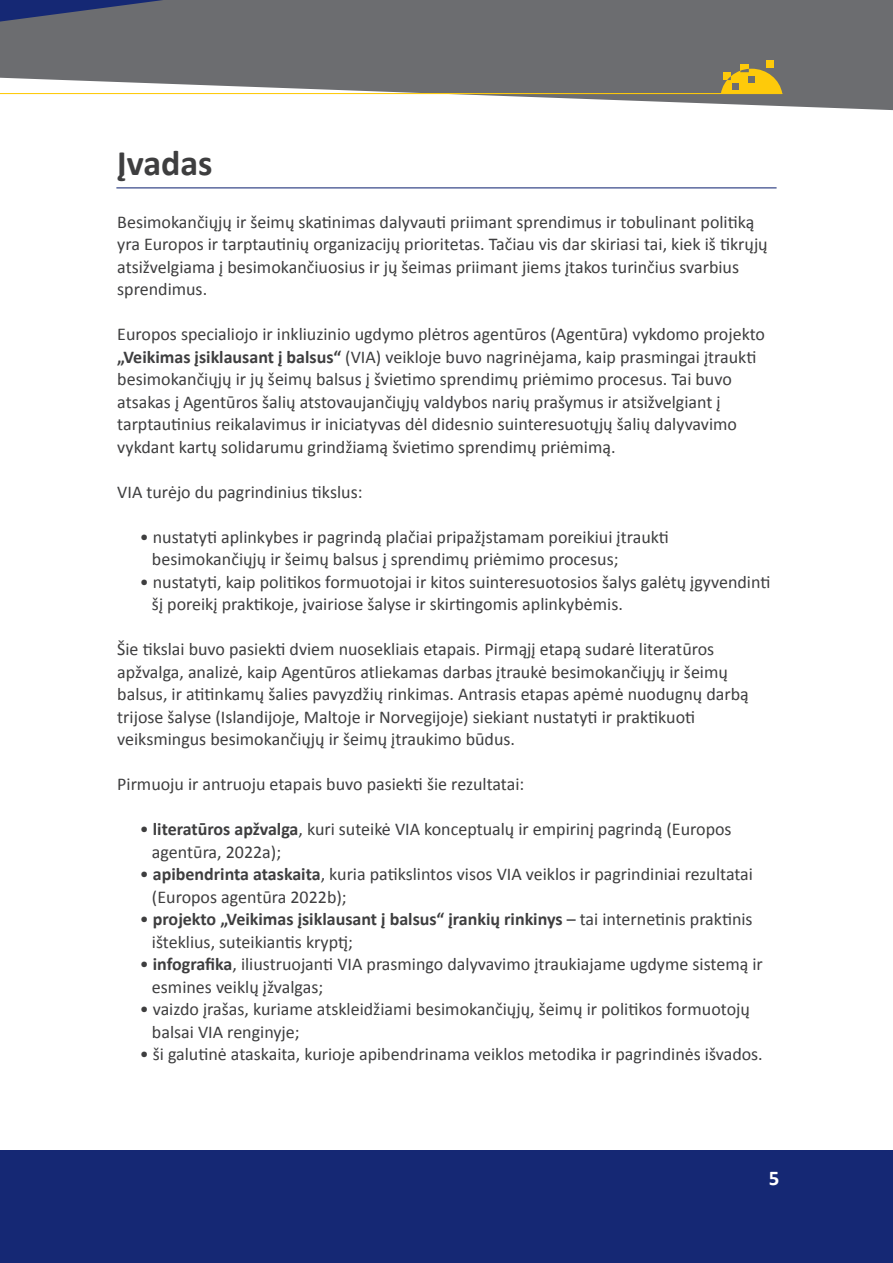
<style>
.page{position:relative;width:893px;height:1263px;background:#fff}
.page>*{position:absolute;margin:0;border:0;box-sizing:border-box;transform-origin:0 0}
.t1{font:700 36px "Calibri";color:#3e3e3f}
.t2{font:700 21px "Calibri";color:#fff}
.t3{font:18px/22.5px "Calibri";color:#3e3e3f}
.s1{font-weight:700}
</style>
<div class="page">
<hr style="left:116px;top:187px;width:661px;height:1px;background:#152874">
<svg style="left:0;top:0;width:893px;height:110px;background:#828385"></svg>
<svg style="left:0;top:0;width:164px;height:22px;background:#414b71"></svg>
<hr style="left:0;top:93px;width:782px;height:1px;background:#feca0a">
<div style="left:767px;top:61px;width:7px;height:7px;background:#feca0a"></div>
<div style="left:740px;top:64px;width:9px;height:8px;background:#feca0a"></div>
<svg style="left:721px;top:69px;width:61px;height:24px"></svg>
<div style="left:0;top:1151px;width:893px;height:112px;background:#152874"></div>
<h1 class="t1" style="left:117px;top:141px;width:97px">Įvadas</h1>
<p class="t3" style="left:117px;top:210px;width:652px">Besimokančiųjų ir šeimų skatinimas dalyvauti priimant sprendimus ir tobulinant politiką yra Europos ir tarptautinių organizacijų prioritetas. Tačiau vis dar skiriasi tai, kiek iš tikrųjų atsižvelgiama į besimokančiuosius ir jų šeimas priimant jiems įtakos turinčius svarbius sprendimus.</p>
<p class="t3" style="left:117px;top:322px;width:649px">Europos specialiojo ir inkliuzinio ugdymo plėtros agentūros (Agentūra) vykdomo projekto <span class="s1">„Veikimas įsiklausant į balsus“</span> (VIA) veikloje buvo nagrinėjama, kaip prasmingai įtraukti besimokančiųjų ir jų šeimų balsus į švietimo sprendimų priėmimo procesus. Tai buvo atsakas į Agentūros šalių atstovaujančiųjų valdybos narių prašymus ir atsižvelgiant į tarptautinius reikalavimus ir iniciatyvas dėl didesnio suinteresuotųjų šalių dalyvavimo vykdant kartų solidarumu grindžiamą švietimo sprendimų priėmimą.</p>
<p class="t3" style="left:117px;top:480px;width:247px">VIA turėjo du pagrindinius tikslus:</p>
<p class="t3" style="left:152px;top:525px;width:518px;text-indent:-12px">• nustatyti aplinkybes ir pagrindą plačiai pripažįstamam poreikiui įtraukti besimokančiųjų ir šeimų balsus į sprendimų priėmimo procesus;</p>
<p class="t3" style="left:152px;top:570px;width:620px;text-indent:-12px">• nustatyti, kaip politikos formuotojai ir kitos suinteresuotosios šalys galėtų įgyvendinti šį poreikį praktikoje, įvairiose šalyse ir skirtingomis aplinkybėmis.</p>
<p class="t3" style="left:117px;top:637px;width:633px">Šie tikslai buvo pasiekti dviem nuosekliais etapais. Pirmąjį etapą sudarė literatūros apžvalga, analizė, kaip Agentūros atliekamas darbas įtraukė besimokančiųjų ir šeimų balsus, ir atitinkamų šalies pavyzdžių rinkimas. Antrasis etapas apėmė nuodugnų darbą trijose šalyse (Islandijoje, Maltoje ir Norvegijoje) siekiant nustatyti ir praktikuoti veiksmingus besimokančiųjų ir šeimų įtraukimo būdus.</p>
<p class="t3" style="left:117px;top:772px;width:409px">Pirmuoju ir antruoju etapais buvo pasiekti šie rezultatai:</p>
<p class="t3" style="left:152px;top:817px;width:581px;text-indent:-12px">• <span class="s1">literatūros apžvalga</span>, kuri suteikė VIA konceptualų ir empirinį pagrindą (Europos agentūra, 2022a);</p>
<p class="t3" style="left:152px;top:862px;width:602px;text-indent:-12px">• <span class="s1">apibendrinta ataskaita</span>, kuria patikslintos visos VIA veiklos ir pagrindiniai rezultatai (Europos agentūra 2022b);</p>
<p class="t3" style="left:152px;top:907px;width:602px;text-indent:-12px">• <span class="s1">projekto „Veikimas įsiklausant į balsus“ įrankių rinkinys</span> – tai internetinis praktinis išteklius, suteikiantis kryptį;</p>
<p class="t3" style="left:152px;top:952px;width:612px;text-indent:-12px">• <span class="s1">infografika</span>, iliustruojanti VIA prasmingo dalyvavimo įtraukiajame ugdyme sistemą ir esmines veiklų įžvalgas;</p>
<p class="t3" style="left:152px;top:997px;width:599px;text-indent:-12px">• vaizdo įrašas, kuriame atskleidžiami besimokančiųjų, šeimų ir politikos formuotojų balsai VIA renginyje;</p>
<p class="t3" style="left:140px;top:1042px;width:625px">• ši galutinė ataskaita, kurioje apibendrinama veiklos metodika ir pagrindinės išvados.</p>
<p class="t2" style="left:769px;top:1165px;width:12px">5</p>
</div>
